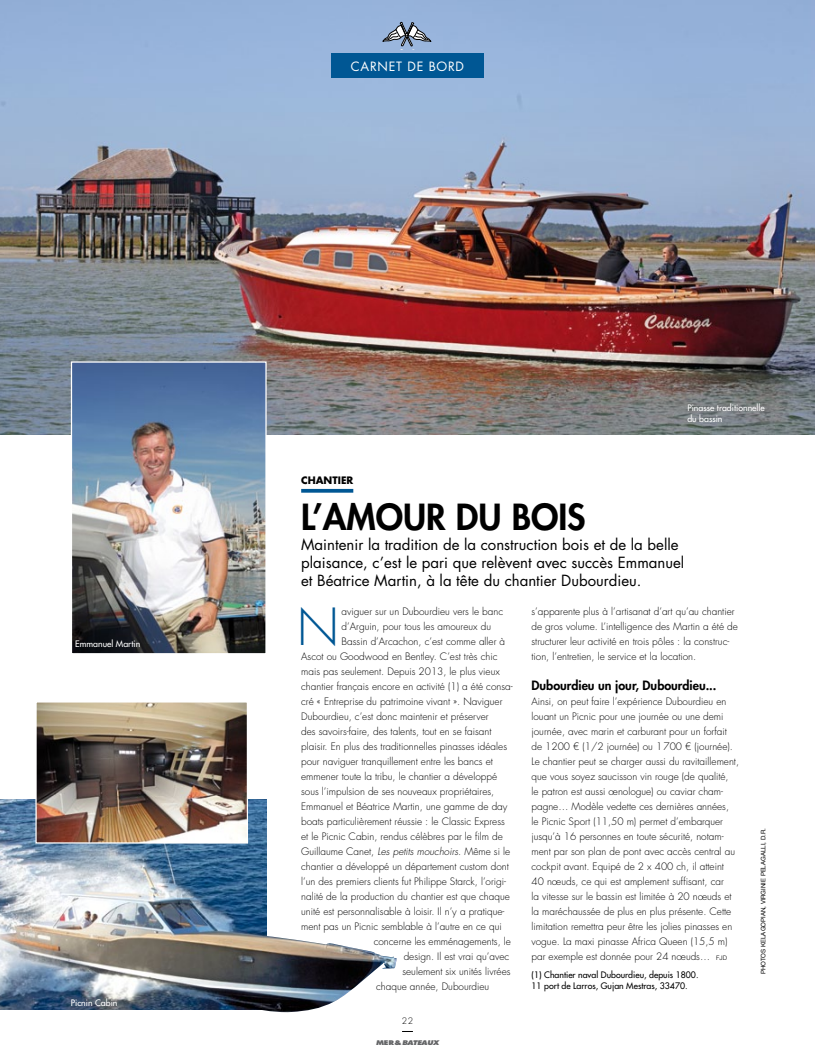
<style>
.page{position:relative;width:815px;height:1063px;background:#fff}
.page>*{position:absolute;margin:0;border:0;box-sizing:border-box;transform-origin:0 0}
.t1{font:300 49.75px "Futura Std";color:#005794}
.t2{font:800 35px "Futura Std";color:#000}
.t3{font:15px/18px "Futura Std";color:#000}
.t4{font:800 12.5px "Futura Std";color:#000}
.t5{font:12.5px "Futura Std";letter-spacing:.06em;color:#fff}
.t6{font:300 10px/15px "Futura Std";color:#000}
.t7{font:700 10px "Futura Std";color:#000}
.t8{font:500 8.75px/11.2px "Futura Std";color:#000}
.t9{font:500 8.75px/11.2px "Futura Std";color:#fff}
.t10{font:300 8.75px "Futura Std";color:#000}
.t11{font:6.25px "Helvetica Neue LT Std";color:#000}
.t12{font:italic 800 6.25px "Futura Std";letter-spacing:-.055em;color:#646567;scale:1.2 1}
.s1{font-family:"Helvetica Neue LT Std";font-size:6.25px}
.s2{font-style:italic}
.s3{font-style:normal}
</style>
<div class="page">
<img style="left:0;top:800px;width:267px;height:210px">
<img style="left:0;top:0;width:815px;height:434px">
<img style="left:35px;top:702px;width:214px;height:142px">
<img style="left:230px;top:932px;width:167px;height:81px">
<div style="left:331px;top:53px;width:153px;height:25px;background:#005794"></div>
<svg style="left:382px;top:21px;width:49px;height:29px"></svg>
<svg style="left:301px;top:489px;width:52px;height:4px"></svg>
<img style="left:70px;top:361px;width:197px;height:293px">
<p class="t9" style="left:75px;top:639px;width:67px">Emmanuel Martin</p>
<p class="t9" style="left:71px;top:998px;width:48px">Picnin Cabin</p>
<p class="t5" style="left:351px;top:58px;width:115px">Carnet de bord</p>
<p class="t9" style="left:687px;top:402px;width:79px">Pinasse traditionnelle du bassin</p>
<p class="t7" style="left:301px;top:473px;width:54px">CHANTIER</p>
<h2 class="t2" style="left:301px;top:495px;width:286px">L’amour du bois</h2>
<h3 class="t3" style="left:301px;top:535px;width:385px">Maintenir la tradition de la construction bois et de la belle plaisance, c’est le pari que relèvent avec succès Emmanuel et Béatrice Martin, à la tête du chantier Dubourdieu.</h3>
<h1 class="t1" style="left:297px;top:597px;width:43px">N</h1>
<p class="t6" style="left:342px;top:604px;width:163px">aviguer sur un Dubourdieu vers le banc</p>
<p class="t6" style="left:531px;top:604px;width:208px">s’apparente plus à l’artisanat d’art qu’au chantier de gros volume. L’intelligence des Martin a été de structurer leur activité en trois pôles : la construc&shy;tion, l’entretien, le service et la location.</p>
<p class="t4" style="left:531px;top:677px;width:187px">Dubourdieu un jour, Dubourdieu...</p>
<p class="t6" style="left:531px;top:694px;width:209px">Ainsi, on peut faire l’expérience Dubourdieu en louant un Picnic pour une journée ou une demi journée, avec marin et carburant pour un forfait de 1200 € (1/2 journée) ou 1700 € (journée).<br>Le chantier peut se charger aussi du ravitaillement, que vous soyez saucisson vin rouge (de qualité,<br>le patron est aussi œnologue) ou caviar cham&shy;pagne… Modèle vedette ces dernières années,<br>le Picnic Sport (11,50 m) permet d’embarquer jusqu’à 16 personnes en toute sécurité, notam&shy;ment par son plan de pont avec accès central au cockpit avant. Equipé de 2 x 400 ch, il atteint<br>40 nœuds, ce qui est amplement suffisant, car<br>la vitesse sur le bassin est limitée à 20 nœuds et la maréchaussée de plus en plus présente. Cette limitation remettra peur être les jolies pinasses en vogue. La maxi pinasse Africa Queen (15,5 m) par exemple est donnée pour 24 nœuds… <span class="s1">FJD</span></p>
<p class="t6" style="left:342px;top:619px;width:151px">d’Arguin, pour tous les amoureux du</p>
<p class="t6" style="left:342px;top:634px;width:165px">Bassin d’Arcachon, c’est comme aller à</p>
<p class="t6" style="left:301px;top:649px;width:198px">Ascot ou Goodwood en Bentley. C’est très chic</p>
<p class="t6" style="left:301px;top:664px;width:200px">mais pas seulement. Depuis 2013, le plus vieux</p>
<p class="t6" style="left:301px;top:679px;width:213px">chantier français encore en activité (1) a été consa-</p>
<p class="t6" style="left:301px;top:694px;width:203px">cré « Entreprise du patrimoine vivant ». Naviguer</p>
<p class="t6" style="left:301px;top:709px;width:189px">Dubourdieu, c’est donc maintenir et préserver</p>
<p class="t6" style="left:301px;top:724px;width:192px">des savoirs-faire, des talents, tout en se faisant</p>
<p class="t6" style="left:301px;top:739px;width:207px">plaisir. En plus des traditionnelles pinasses idéales</p>
<p class="t6" style="left:301px;top:754px;width:193px">pour naviguer tranquillement entre les bancs et</p>
<p class="t6" style="left:301px;top:769px;width:197px">emmener toute la tribu, le chantier a développé</p>
<p class="t6" style="left:301px;top:784px;width:195px">sous l’impulsion de ses nouveaux propriétaires,</p>
<p class="t6" style="left:301px;top:799px;width:208px">Emmanuel et Béatrice Martin, une gamme de day</p>
<p class="t6" style="left:301px;top:814px;width:205px">boats particulièrement réussie : le Classic Express</p>
<p class="t6" style="left:301px;top:829px;width:203px">et le Picnic Cabin, rendus célèbres par le film de</p>
<p class="t6" style="left:301px;top:844px;width:211px">Guillaume Canet, <span class="s2">Les petits mouchoirs</span>. Même si le</p>
<p class="t6" style="left:301px;top:859px;width:209px">chantier a développé un département custom dont</p>
<p class="t6" style="left:301px;top:874px;width:206px">l’un des premiers clients fut Philippe Starck, l’origi-</p>
<p class="t6" style="left:301px;top:889px;width:210px">nalité de la production du chantier est que chaque</p>
<p class="t6" style="left:301px;top:904px;width:205px">unité est personnalisable à loisir. Il n’y a pratique-</p>
<p class="t6" style="left:301px;top:919px;width:202px">ment pas un Picnic semblable à l’autre en ce qui</p>
<p class="t6" style="left:374px;top:934px;width:139px">concerne les emménagements, le</p>
<p class="t6" style="left:404px;top:949px;width:107px">design. Il est vrai qu’avec</p>
<p class="t6" style="left:402px;top:964px;width:110px">seulement six unités livrées</p>
<p class="t6" style="left:376px;top:979px;width:115px">chaque année, Dubourdieu</p>
<p class="t8" style="left:531px;top:969px;width:169px">(1) Chantier naval Dubourdieu, depuis 1800.<br>11 port de Larros, Gujan Mestras, 33470.</p>
<p class="t10" style="left:402px;top:1016px;width:13px">22</p>
<p class="t12" style="left:376px;top:1039px;width:54px"><span class="s3">Mer&amp;</span>BATEAUX</p>
<p class="t11" style="left:759px;top:974px;width:148px;rotate:-90deg">photos Kelagopian, Virginie PELAGALLI , D.R.</p>
</div>
